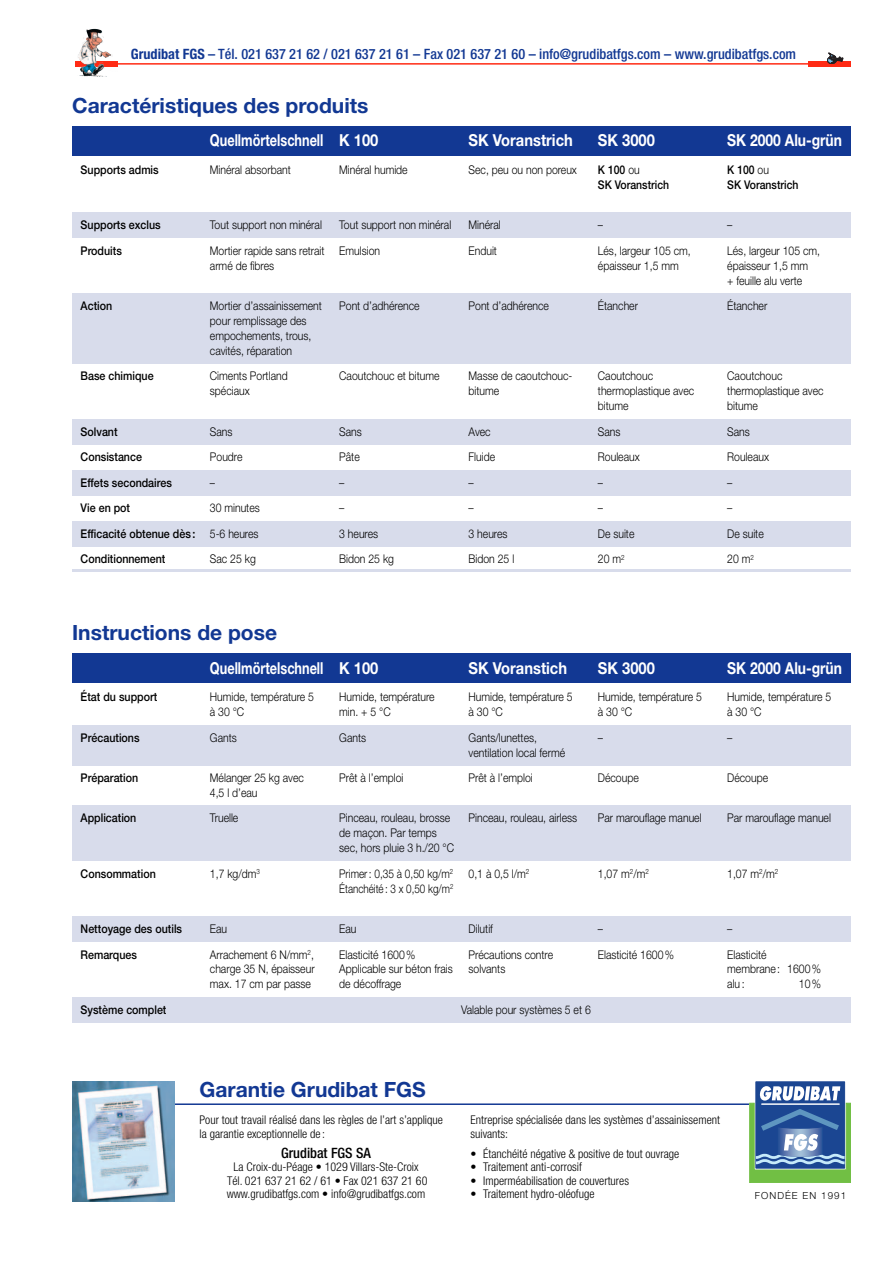
<style>
.page{position:relative;width:893px;height:1263px;background:#fff}
.page>*{position:absolute;margin:0;border:0;box-sizing:border-box;transform-origin:0 0}
.t1{font:700 21px "Helvetica Neue";color:#123893}
.t2{font:700 16.5px "Helvetica Neue";color:#fff;scale:.89 1}
.t3{font:700 16.5px "Helvetica Neue";color:#fff;scale:.77 1}
.t4{font:700 16.5px "Helvetica Neue";color:#fff;scale:.84 1}
.t5{font:500 condensed 14.25px "Helvetica Neue";color:#123893}
.t6{font:500 condensed 14.25px "Helvetica Neue";color:#000}
.t7{font:300 12px/25.5px "Helvetica Neue";color:#000;scale:.87 1}
.t8{font:300 condensed 12px/13.5px "Helvetica Neue";color:#000}
.t9{font:500 12px/25.5px "Helvetica Neue";color:#000;scale:.89 1}
.t10{font:300 12px/14.9px "Helvetica Neue";color:#000;scale:.84 1}
.t11{font:500 12px/14.9px "Helvetica Neue";color:#000;scale:.87 1}
.t12{font:300 9.75px "Helvetica Neue";letter-spacing:.11em;color:#000}
.s1{font-weight:700}
.s2{font-weight:300}
</style>
<div class="page">
<hr style="left:75px;top:63px;width:768px;height:2px;background:#ff2b15">
<div style="left:808px;top:61px;width:42px;height:5px;background:#ff2b15"></div>
<svg style="left:75px;top:61px;width:43px;height:5px"></svg>
<svg style="left:827px;top:53px;width:16px;height:11px"></svg>
<img style="left:94px;top:29px;width:17px;height:29px">
<div style="left:72px;top:653px;width:778px;height:30px;background:#123893"></div>
<div style="left:72px;top:725px;width:778px;height:40px;background:#d8dceb"></div>
<div style="left:72px;top:806px;width:778px;height:55px;background:#d8dceb"></div>
<div style="left:72px;top:916px;width:778px;height:26px;background:#d8dceb"></div>
<div style="left:72px;top:997px;width:778px;height:26px;background:#d8dceb"></div>
<div style="left:72px;top:127px;width:778px;height:29px;background:#123893"></div>
<div style="left:72px;top:213px;width:778px;height:25px;background:#d8dceb"></div>
<div style="left:72px;top:293px;width:778px;height:71px;background:#d8dceb"></div>
<div style="left:72px;top:419px;width:778px;height:25px;background:#d8dceb"></div>
<div style="left:72px;top:470px;width:778px;height:25px;background:#d8dceb"></div>
<div style="left:72px;top:521px;width:778px;height:25px;background:#d8dceb"></div>
<hr style="left:72px;top:570px;width:778px;height:2px;background:#d8dceb">
<hr style="left:72px;top:1103px;width:778px;height:2px;background:#123893">
<img style="left:72px;top:1082px;width:102px;height:119px">
<div style="left:755px;top:1082px;width:89px;height:86px;background:#1b4692"></div>
<svg style="left:749px;top:1086px;width:101px;height:97px"></svg>
<p class="t5" style="left:131px;top:48px;width:666px"><span class="s1">Grudibat FGS</span> – Tél. 021 637 21 62 / 021 637 21 61 – Fax 021 637 21 60 – info@grudibatfgs.com – www.grudibatfgs.com</p>
<h1 class="t1" style="left:72px;top:98px;width:298px">Caractéristiques des produits</h1>
<p class="t9" style="left:81px;top:158px;width:89px">Supports admis</p>
<h2 class="t3" style="left:210px;top:135px;width:149px">Quellmörtelschnell</h2>
<p class="t7" style="left:210px;top:158px;width:94px">Minéral absorbant</p>
<h2 class="t2" style="left:339px;top:135px;width:46px">K 100</h2>
<p class="t7" style="left:339px;top:158px;width:80px">Minéral humide</p>
<p class="t9" style="left:81px;top:213px;width:92px">Supports exclus<br>Produits</p>
<p class="t9" style="left:81px;top:294px;width:37px">Action</p>
<p class="t9" style="left:81px;top:364px;width:84px">Base chimique</p>
<p class="t9" style="left:81px;top:420px;width:130px">Solvant<br>Consistance<br>Effets secondaires<br>Vie en pot<br>Efficacité obtenue dès :<br>Conditionnement</p>
<p class="t7" style="left:210px;top:213px;width:133px">Tout support non minéral<br>Mortier rapide sans retrait</p>
<p class="t7" style="left:210px;top:254px;width:75px">armé de fibres</p>
<p class="t7" style="left:210px;top:300px;width:130px;line-height:14.9px">Mortier d’assainissement pour remplissage des empochements, trous, cavités, réparation</p>
<p class="t7" style="left:210px;top:370px;width:91px;line-height:14.9px">Ciments Portland spéciaux</p>
<p class="t7" style="left:210px;top:420px;width:59px">Sans<br>Poudre<br>–<br>30 minutes<br>5-6 heures<br>Sac 25 kg</p>
<p class="t7" style="left:339px;top:213px;width:130px">Tout support non minéral<br>Emulsion</p>
<p class="t7" style="left:339px;top:294px;width:94px">Pont d’adhérence</p>
<p class="t7" style="left:339px;top:364px;width:117px">Caoutchouc et bitume</p>
<p class="t7" style="left:339px;top:420px;width:64px">Sans<br>Pâte<br>–<br>–<br>3 heures<br>Bidon 25 kg</p>
<h2 class="t2" style="left:468px;top:135px;width:119px">SK Voranstrich</h2>
<p class="t7" style="left:468px;top:158px;width:126px">Sec, peu ou non poreux</p>
<p class="t7" style="left:468px;top:213px;width:39px">Minéral<br>Enduit</p>
<p class="t7" style="left:468px;top:294px;width:94px">Pont d’adhérence</p>
<p class="t7" style="left:468px;top:370px;width:121px;line-height:14.9px">Masse de caoutchouc&shy;bitume</p>
<p class="t7" style="left:468px;top:420px;width:54px">Avec<br>Fluide<br>–<br>–<br>3 heures<br>Bidon 25 l</p>
<h2 class="t2" style="left:598px;top:135px;width:65px">SK 3000</h2>
<p class="t11" style="left:598px;top:163px;width:83px">K 100 <span class="s2">ou<br></span>SK Voranstrich</p>
<p class="t7" style="left:598px;top:213px;width:108px">–<br>Lés, largeur 105 cm,</p>
<p class="t7" style="left:598px;top:254px;width:94px">épaisseur 1,5 mm</p>
<p class="t7" style="left:598px;top:294px;width:48px">Étancher</p>
<p class="t7" style="left:598px;top:370px;width:112px;line-height:14.9px">Caoutchouc thermoplastique avec bitume</p>
<p class="t7" style="left:598px;top:420px;width:50px">Sans<br>Rouleaux –<br>–<br>De suite<br>20 m<sup>2</sup></p>
<h1 class="t1" style="left:72px;top:625px;width:206px">Instructions de pose</h1>
<p class="t9" style="left:81px;top:685px;width:88px">État du support</p>
<p class="t9" style="left:81px;top:726px;width:68px">Précautions</p>
<p class="t9" style="left:81px;top:766px;width:66px">Préparation</p>
<p class="t9" style="left:81px;top:807px;width:64px">Application</p>
<p class="t9" style="left:81px;top:862px;width:86px">Consommation</p>
<p class="t9" style="left:81px;top:917px;width:116px">Nettoyage des outils<br>Remarques</p>
<h2 class="t3" style="left:210px;top:662px;width:149px">Quellmörtelschnell</h2>
<p class="t7" style="left:210px;top:691px;width:121px;line-height:14.9px">Humide, température 5 à 30 °C</p>
<p class="t7" style="left:210px;top:726px;width:32px">Gants</p>
<p class="t7" style="left:210px;top:772px;width:110px;line-height:14.9px">Mélanger 25 kg avec<br>4,5 l d’eau</p>
<p class="t7" style="left:210px;top:807px;width:34px">Truelle</p>
<p class="t7" style="left:210px;top:862px;width:59px">1,7 kg/dm<sup>3</sup></p>
<p class="t7" style="left:210px;top:917px;width:121px">Eau<br>Arrachement 6 N/mm<sup>2</sup>,</p>
<p class="t7" style="left:210px;top:963px;width:122px;line-height:14.9px">charge 35 N, épaisseur max. 17 cm par passe</p>
<h2 class="t2" style="left:339px;top:662px;width:46px">K 100</h2>
<p class="t7" style="left:339px;top:691px;width:111px;line-height:14.9px">Humide, température min. + 5 °C</p>
<p class="t7" style="left:339px;top:726px;width:32px">Gants</p>
<p class="t7" style="left:339px;top:766px;width:75px">Prêt à l’emploi</p>
<p class="t7" style="left:339px;top:812px;width:133px;line-height:14.9px">Pinceau, rouleau, brosse de maçon. Par temps sec, hors pluie 3 h./20 °C</p>
<p class="t10" style="left:339px;top:867px;width:137px">Primer : 0,35 à 0,50 kg/m<sup>2<br></sup>Étanchéité : 3 x 0,50 kg/m<sup>2</sup></p>
<p class="t7" style="left:339px;top:917px;width:89px">Eau<br>Elasticité 1600 %</p>
<p class="t7" style="left:339px;top:963px;width:132px;line-height:14.9px">Applicable sur béton frais de décoffrage</p>
<h2 class="t2" style="left:468px;top:662px;width:112px">SK Voranstich</h2>
<p class="t7" style="left:468px;top:691px;width:121px;line-height:14.9px">Humide, température 5 à 30 °C</p>
<p class="t7" style="left:468px;top:731px;width:112px;line-height:14.9px">Gants/lunettes, ventilation local fermé</p>
<p class="t7" style="left:468px;top:766px;width:75px">Prêt à l’emploi</p>
<p class="t7" style="left:468px;top:807px;width:126px">Pinceau, rouleau, airless</p>
<p class="t7" style="left:468px;top:862px;width:71px">0,1 à 0,5 l/m<sup>2</sup></p>
<p class="t7" style="left:468px;top:917px;width:99px">Dilutif<br>Précautions contre</p>
<p class="t7" style="left:468px;top:958px;width:44px">solvants</p>
<h2 class="t2" style="left:598px;top:662px;width:65px">SK 3000</h2>
<p class="t7" style="left:598px;top:691px;width:121px;line-height:14.9px">Humide, température 5 à 30 °C</p>
<p class="t7" style="left:598px;top:726px;width:8px">–</p>
<p class="t7" style="left:598px;top:766px;width:48px">Découpe</p>
<p class="t7" style="left:598px;top:807px;width:121px">Par marouflage manuel</p>
<p class="t7" style="left:598px;top:862px;width:60px">1,07 m<sup>2</sup>/m<sup>2</sup></p>
<p class="t7" style="left:598px;top:917px;width:89px">–<br>Elasticité 1600 %</p>
<p class="t9" style="left:81px;top:998px;width:98px">Système complet</p>
<p class="t7" style="left:461px;top:998px;width:150px">Valable pour systèmes 5 et 6</p>
<h2 class="t4" style="left:727px;top:135px;width:138px">SK 2000 Alu-grün</h2>
<p class="t11" style="left:727px;top:163px;width:83px">K 100 <span class="s2">ou<br></span>SK Voranstrich</p>
<p class="t7" style="left:727px;top:213px;width:108px">–<br>Lés, largeur 105 cm,</p>
<p class="t7" style="left:727px;top:259px;width:94px;line-height:14.9px">épaisseur 1,5 mm + feuille alu verte</p>
<p class="t7" style="left:727px;top:294px;width:48px">Étancher</p>
<p class="t7" style="left:727px;top:370px;width:112px;line-height:14.9px">Caoutchouc thermoplastique avec bitume</p>
<p class="t7" style="left:727px;top:420px;width:50px">Sans<br>Rouleaux –<br>–<br>De suite<br>20 m<sup>2</sup></p>
<h2 class="t4" style="left:727px;top:662px;width:138px">SK 2000 Alu-grün</h2>
<p class="t7" style="left:727px;top:691px;width:121px;line-height:14.9px">Humide, température 5 à 30 °C</p>
<p class="t7" style="left:727px;top:726px;width:8px">–</p>
<p class="t7" style="left:727px;top:766px;width:48px">Découpe</p>
<p class="t7" style="left:727px;top:807px;width:121px">Par marouflage manuel</p>
<p class="t7" style="left:727px;top:862px;width:60px">1,07 m<sup>2</sup>/m<sup>2</sup></p>
<p class="t7" style="left:727px;top:917px;width:47px">–<br>Elasticité</p>
<p class="t7" style="left:727px;top:963px;width:109px;line-height:14.9px">membrane : 1600 % alu :</p>
<p class="t7" style="left:798px;top:972px;width:27px">10%</p>
<h1 class="t1" style="left:199px;top:1082px;width:228px">Garantie Grudibat FGS</h1>
<p class="t8" style="left:199px;top:1114px;width:245px">Pour tout travail réalisé dans les règles de l’art s’applique la garantie exceptionnelle de :</p>
<p class="t6" style="left:281px;top:1147px;width:91px">Grudibat FGS SA</p>
<p class="t8" style="left:227px;top:1161px;width:202px;text-align:center">La Croix-du-Péage • 1029 Villars-Ste-Croix<br>Tél. 021 637 21 62 / 61 • Fax 021 637 21 60 www.grudibatfgs.com • info@grudibatfgs.com</p>
<p class="t8" style="left:470px;top:1114px;width:251px">Entreprise spécialisée dans les systèmes d’assainissement suivants:</p>
<p class="t8" style="left:470px;top:1148px;width:210px">• Étanchéité négative &amp; positive de tout ouvrage</p>
<p class="t8" style="left:470px;top:1161px;width:113px">• Traitement anti-corrosif</p>
<p class="t8" style="left:470px;top:1175px;width:160px">• Imperméabilisation de couvertures</p>
<p class="t8" style="left:470px;top:1188px;width:125px">• Traitement hydro-oléofuge</p>
<p class="t12" style="left:754px;top:1192px;width:93px">FONDÉE EN 1991</p>
</div>
